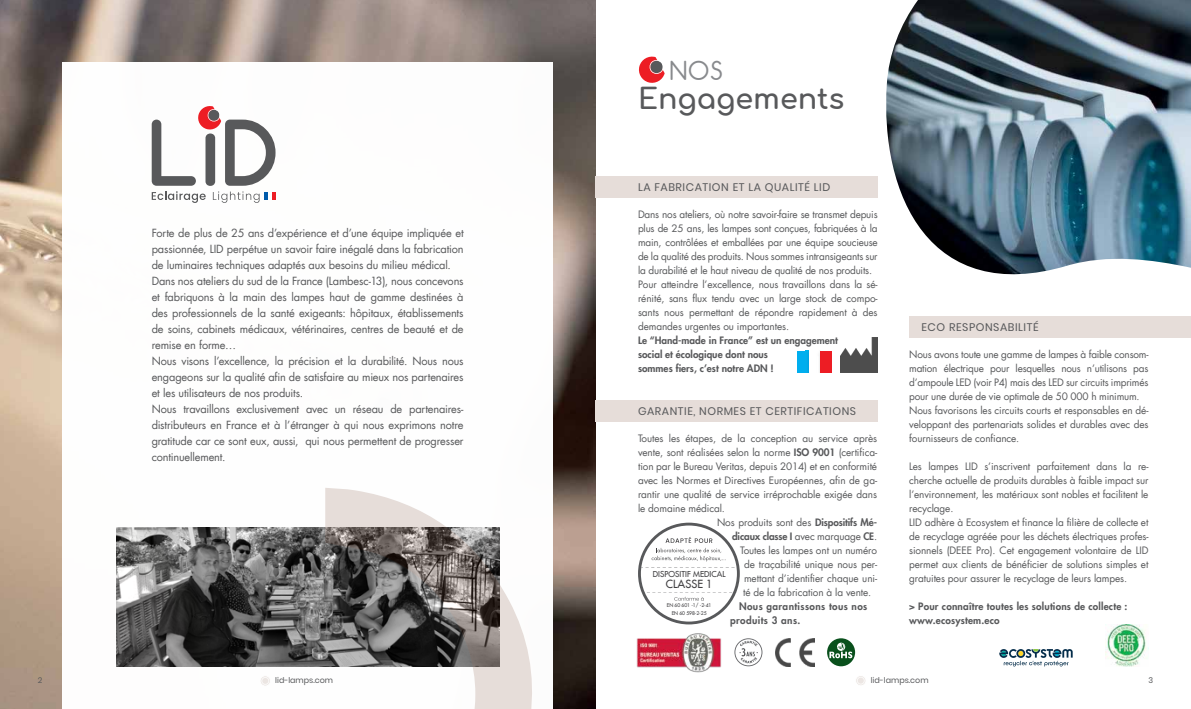
<style>
.page{position:relative;width:1191px;height:709px;background:#fff}
.page>*{position:absolute;margin:0;border:0;box-sizing:border-box;transform-origin:0 0}
.t1{font:700 28.6px "Comfortaa";color:#58595b}
.t2{font:24.7px "Comfortaa";color:#888a8d}
.t3{font:11px/16px "Futura LT";letter-spacing:-.015em;color:#58595b}
.t4{font:11px "Poppins";letter-spacing:.05em;color:#58595b}
.t5{font:11px "Futura LT";letter-spacing:.005em;color:#414042}
.t6{font:10px/14px "Futura LT";letter-spacing:-.01em;color:#58595b}
.t7{font:800 10px/14px "Futura LT";letter-spacing:.01em;color:#58595b}
.t8{font:800 10px/14px "Futura LT";letter-spacing:.04em;color:#58595b}
.t9{font:800 10px "Futura LT";letter-spacing:-.01em;color:#58595b}
.t10{font:8px "Poppins";color:#58595b}
.t11{font:8px "Futura LT";letter-spacing:.005em;color:#414042}
.t12{font:5px/7.2px "Futura LT";letter-spacing:-.015em;color:#414042;text-align:center}
.s1{font-weight:800}
.s2{font-weight:400}
</style>
<div class="page">
<img style="left:0;top:0;width:595px;height:709px">
<div style="left:62px;top:62px;width:491px;height:647px;background:#fff"></div>
<svg style="left:325px;top:488px;width:207px;height:221px"></svg>
<div style="left:595px;top:176px;width:282px;height:21px;background:#e6ddd9"></div>
<div style="left:595px;top:400px;width:282px;height:21px;background:#e6ddd9"></div>
<div style="left:909px;top:316px;width:282px;height:21px;background:#e6ddd9"></div>
<img style="left:116px;top:527px;width:383px;height:139px">
<img style="left:886px;top:0;width:305px;height:275px">
<img style="left:1105px;top:624px;width:41px;height:42px">
<svg style="left:734px;top:638px;width:28px;height:28px"></svg>
<img style="left:775px;top:638px;width:39px;height:28px">
<img style="left:840px;top:338px;width:37px;height:34px">
<img style="left:636px;top:633px;width:86px;height:40px">
<svg style="left:638px;top:522px;width:102px;height:102px"></svg>
<div style="left:855px;top:675px;width:11px;height:10px;background:#f3f0ee;border-radius:50%"></div>
<div style="left:855px;top:675px;width:11px;height:11px;border:1px solid #fff;border-radius:50%"></div>
<svg style="left:857px;top:677px;width:7px;height:7px"></svg>
<div style="left:856px;top:676px;width:8px;height:8px;border:1px solid #fff;border-radius:50%"></div>
<div style="left:260px;top:675px;width:10px;height:11px;background:#f0ece9;border-radius:50%"></div>
<div style="left:260px;top:675px;width:11px;height:11px;border:1px solid #fff;border-radius:50%"></div>
<div style="left:262px;top:677px;width:7px;height:7px;background:#ebe5e2;border-radius:50%"></div>
<div style="left:261px;top:677px;width:8px;height:8px;border:1px solid #fff;border-radius:50%"></div>
<svg style="left:639px;top:56px;width:25px;height:27px"></svg>
<svg style="left:152px;top:106px;width:123px;height:97px"></svg>
<div style="left:797px;top:351px;width:12px;height:21px;background:#00aeef"></div>
<img style="left:808px;top:354px;width:1px;height:18px">
<img style="left:819px;top:353px;width:1px;height:19px">
<div style="left:820px;top:351px;width:11px;height:21px;background:#ed1d24"></div>
<svg style="left:827px;top:638px;width:28px;height:28px"></svg>
<svg style="left:829px;top:643px;width:23px;height:15px"></svg>
<svg style="left:999px;top:649px;width:73px;height:17px"></svg>
<p class="t3" style="left:152px;top:225px;width:313px">Forte de plus de 25 ans d’expérience et d’une équipe impliquée et passionnée, LID perpétue un savoir faire inégalé dans la fabrication de luminaires techniques adaptés aux besoins du milieu médical.<br>Dans nos ateliers du sud de la France (Lambesc-13), nous concevons et fabriquons à la main des lampes haut de gamme destinées à des professionnels de la santé exigeants: hôpitaux, établissements de soins, cabinets médicaux, vétérinaires, centres de beauté et de remise en forme…<br>Nous visons l’excellence, la précision et la durabilité. Nous nous engageons sur la qualité afin de satisfaire au mieux nos partenaires et les utilisateurs de nos produits.<br>Nous travaillons exclusivement avec un réseau de partenaires&shy;distributeurs en France et à l’étranger à qui nous exprimons notre gratitude car ce sont eux, aussi, qui nous permettent de progresser continuellement.</p>
<h2 class="t2" style="left:670px;top:54px;width:54px">NOS</h2>
<h1 class="t1" style="left:638px;top:72px;width:208px">Engagements</h1>
<p class="t4" style="left:638px;top:181px;width:194px">LA FABRICATION ET LA QUALITÉ LID</p>
<p class="t6" style="left:638px;top:207px;width:241px">Dans nos ateliers, où notre savoir-faire se transmet depuis plus de 25 ans, les lampes sont conçues, fabriquées à la main, contrôlées et emballées par une équipe soucieuse de la qualité des produits. Nous sommes intransigeants sur la durabilité et le haut niveau de qualité de nos produits.<br>Pour atteindre l’excellence, nous travaillons dans la sé&shy;rénité, sans flux tendu avec un large stock de compo&shy;sants nous permettant de répondre rapidement à des demandes urgentes ou importantes.</p>
<p class="t7" style="left:638px;top:333px;width:201px">Le “Hand-made in France” est un engagement social et écologique dont nous<br>sommes fiers, c’est notre ADN !</p>
<p class="t4" style="left:638px;top:405px;width:220px">GARANTIE, NORMES ET CERTIFICATIONS</p>
<p class="t6" style="left:638px;top:431px;width:240px">Toutes les étapes, de la conception au service après</p>
<p class="t6" style="left:638px;top:445px;width:240px">vente, sont réalisées selon la norme <span class="s1">ISO 9001</span> (certifica-</p>
<p class="t6" style="left:638px;top:459px;width:241px">tion par le Bureau Veritas, depuis 2014) et en conformité</p>
<p class="t6" style="left:638px;top:473px;width:240px">avec les Normes et Directives Européennes, afin de ga-</p>
<p class="t6" style="left:638px;top:487px;width:240px">rantir une qualité de service irréprochable exigée dans</p>
<p class="t6" style="left:638px;top:501px;width:88px">le domaine médical.</p>
<p class="t6" style="left:717px;top:515px;width:162px">Nos produits sont des <span class="s1">Dispositifs Mé-</span></p>
<p class="t9" style="left:732px;top:530px;width:146px">dicaux classe I <span class="s2">avec marquage</span> CE<span class="s2">.</span></p>
<p class="t6" style="left:740px;top:543px;width:138px">Toutes les lampes ont un numéro</p>
<p class="t6" style="left:744px;top:557px;width:135px">de traçabilité unique nous per-</p>
<p class="t6" style="left:744px;top:571px;width:134px">mettant d’identifier chaque uni-</p>
<p class="t6" style="left:743px;top:585px;width:130px">té de la fabrication à la vente.</p>
<p class="t8" style="left:730px;top:599px;width:139px;text-indent:9px">Nous garantissons tous nos produits 3 ans.</p>
<p class="t11" style="left:653px;top:569px;width:74px">DISPOSITIF MEDICAL</p>
<p class="t5" style="left:666px;top:577px;width:48px">CLASSE 1</p>
<p class="t12" style="left:667px;top:602px;width:46px">EN 60 601 -1/ -2-41<br>EN 60 598-2-25</p>
<p class="t4" style="left:921px;top:321px;width:119px">ECO RESPONSABILITÉ</p>
<p class="t6" style="left:909px;top:347px;width:241px">Nous avons toute une gamme de lampes à faible consom&shy;mation électrique pour lesquelles nous n’utilisons pas d’ampoule LED (voir P4) mais des LED sur circuits imprimés pour une durée de vie optimale de 50 000 h minimum.<br>Nous favorisons les circuits courts et responsables en dé&shy;veloppant des partenariats solides et durables avec des fournisseurs de confiance.</p>
<p class="t6" style="left:909px;top:459px;width:241px">Les lampes LID s’inscrivent parfaitement dans la re&shy;cherche actuelle de produits durables à faible impact sur l’environnement, les matériaux sont nobles et facilitent le recyclage.<br>LID adhère à Ecosystem et finance la filière de collecte et de recyclage agréée pour les déchets électriques profes&shy;sionnels (DEEE Pro). Cet engagement volontaire de LID permet aux clients de bénéficier de solutions simples et gratuites pour assurer le recyclage de leurs lampes.</p>
<p class="t7" style="left:909px;top:599px;width:220px">&gt; Pour connaître toutes les solutions de collecte : www.ecosystem.eco</p>
<p class="t10" style="left:38px;top:676px;width:6px">2</p>
<p class="t10" style="left:275px;top:676px;width:59px">lid-lamps.com</p>
<p class="t10" style="left:870px;top:676px;width:59px">lid-lamps.com</p>
<p class="t10" style="left:1148px;top:676px;width:6px">3</p>
</div>
